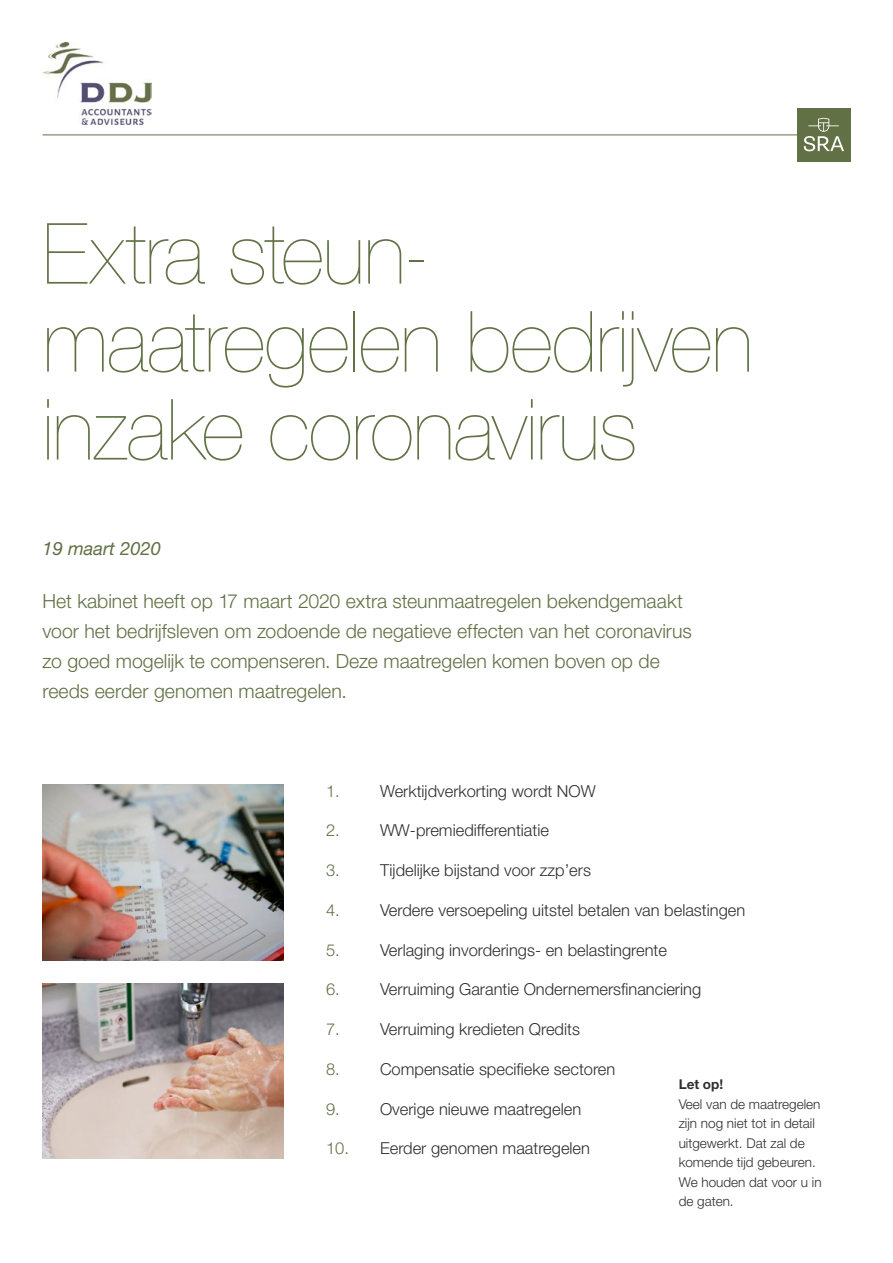
<style>
.page{position:relative;width:893px;height:1263px;background:#fff}
.page>*{position:absolute;margin:0;border:0;box-sizing:border-box;transform-origin:0 0}
.t1{font:200 84.6px/87.9px "Helvetica Neue LT Std";letter-spacing:-.015em;color:#617145}
.t2{font:300 19.5px/30px "Helvetica Neue LT Std";color:#617145}
.t3{font:italic 18.45px "Helvetica Neue LT Std";color:#617145}
.t4{font:300 16.5px "Helvetica Neue LT Std";color:#2f2f2f}
.t5{font:300 16.5px "Helvetica Neue LT Std";color:#617145}
.Body{font:300 13.5px/19.5px "Helvetica Neue LT Std";color:#2f2f2f}
.s1{color:#617145}
.s2{font-weight:700}
</style>
<div class="page">
<hr style="left:43px;top:135px;width:754px;height:1px;background:#617145">
<div style="left:797px;top:108px;width:53px;height:53px;background:#617145"></div>
<svg style="left:804px;top:118px;width:40px;height:33px"></svg>
<img style="left:43px;top:43px;width:109px;height:81px">
<img style="left:43px;top:983px;width:240px;height:176px">
<img style="left:43px;top:785px;width:240px;height:175px">
<p class="t1" style="left:43px;top:210px;width:713px">Extra steun&shy;maatregelen bedrijven inzake coronavirus</p>
<p class="t3" style="left:43px;top:537px;width:120px">19 maart 2020</p>
<p class="t2" style="left:43px;top:586px;width:651px">Het kabinet heeft op 17 maart 2020 extra steunmaatregelen bekendgemaakt voor het bedrijfsleven om zodoende de negatieve effecten van het coronavirus zo goed mogelijk te compenseren. Deze maatregelen komen boven op de reeds eerder genomen maatregelen.</p>
<p class="t5" style="left:326px;top:780px;width:15px">1.</p>
<p class="t4" style="left:380px;top:780px;width:217px">Werktijdverkorting wordt NOW</p>
<p class="t5" style="left:326px;top:820px;width:15px">2.</p>
<p class="t4" style="left:380px;top:820px;width:170px">WW-premiedifferentiatie</p>
<p class="t5" style="left:326px;top:860px;width:15px">3.</p>
<p class="t4" style="left:380px;top:860px;width:212px">Tijdelijke bijstand voor zzp’ers</p>
<p class="t5" style="left:326px;top:900px;width:15px">4.</p>
<p class="t4" style="left:380px;top:900px;width:367px">Verdere versoepeling uitstel betalen van belastingen</p>
<p class="t5" style="left:326px;top:940px;width:15px">5.</p>
<p class="t4" style="left:380px;top:940px;width:289px">Verlaging invorderings- en belastingrente</p>
<p class="t5" style="left:326px;top:979px;width:15px">6.</p>
<p class="t4" style="left:380px;top:979px;width:323px">Verruiming Garantie Ondernemersfinanciering</p>
<p class="t5" style="left:326px;top:1019px;width:15px">7.</p>
<p class="t4" style="left:380px;top:1019px;width:201px">Verruiming kredieten Qredits</p>
<p class="t5" style="left:326px;top:1059px;width:15px">8.</p>
<p class="t4" style="left:380px;top:1059px;width:237px">Compensatie specifieke sectoren</p>
<p class="t5" style="left:326px;top:1099px;width:15px">9.</p>
<p class="t4" style="left:380px;top:1099px;width:203px">Overige nieuwe maatregelen</p>
<p class="t4" style="left:326px;top:1138px;width:266px"><span class="s1">10.</span> Eerder genomen maatregelen</p>
<p class="Body" style="left:679px;top:1074px;width:145px"><span class="s2">Let op!<br></span>Veel van de maatregelen zijn nog niet tot in detail uitgewerkt. Dat zal de komende tijd gebeuren.<br>We houden dat voor u in de gaten.</p>
</div>
